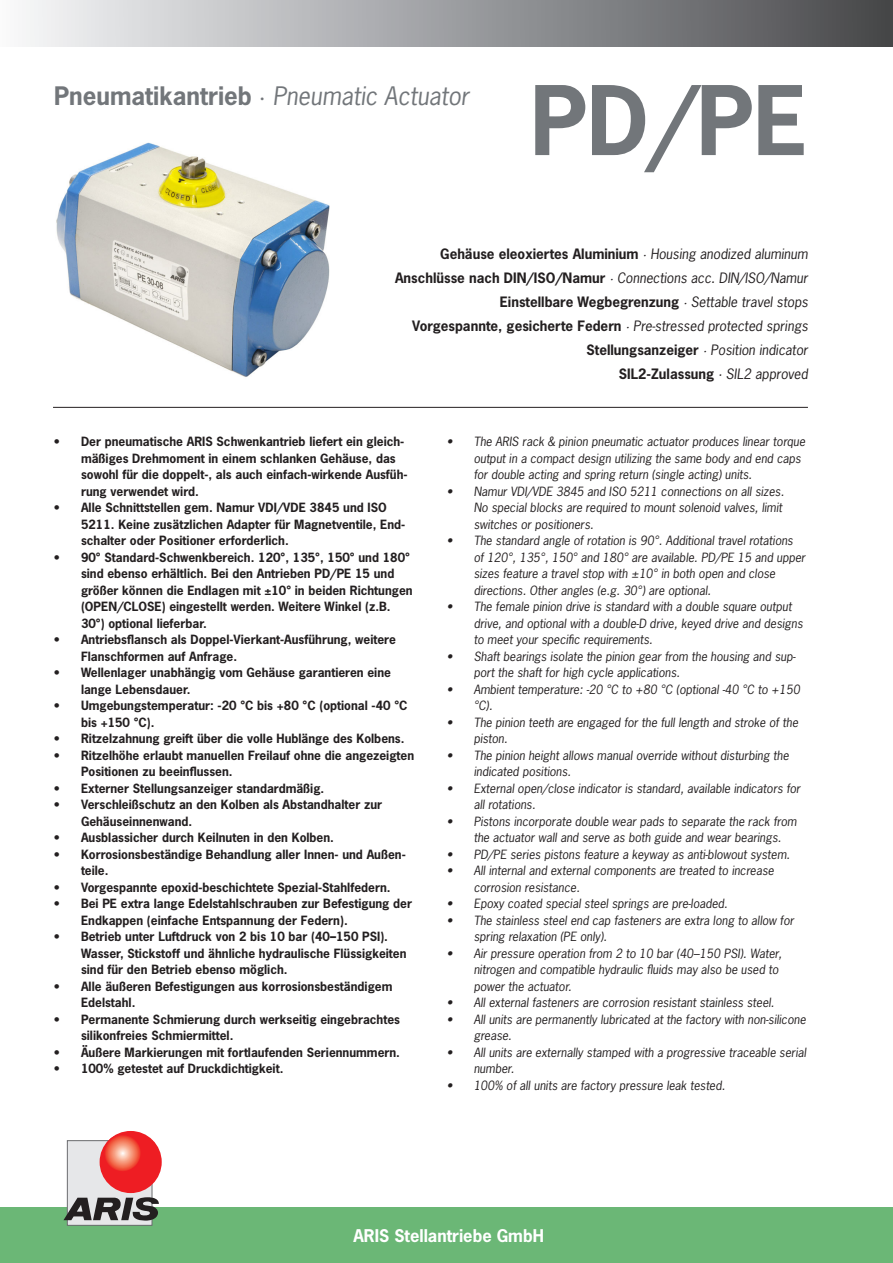
<style>
.page{position:relative;width:893px;height:1263px;background:#fff}
.page>*{position:absolute;margin:0;border:0;box-sizing:border-box;transform-origin:0 0}
.t1{font:700 90px "News Gothic Std";color:#72767a}
.t2{font:italic 24px "News Gothic Std";color:#72767a}
.t3{font:700 16.5px "News Gothic Std";color:#fff}
.t4{font:700 13.5px/24px "News Gothic Std";color:#231f20;text-align:right}
.t5{font:italic 12px/16.5px "News Gothic Std";color:#231f20}
.t6{font:700 12px/16.5px "News Gothic Std";color:#231f20}
.s1{font-weight:700;font-style:normal}
.s2{font-family:"Futura Std";font-weight:500;font-style:normal}
.s3{font-family:"Futura Std";font-weight:500;font-style:italic}
.s4{font-weight:400;font-style:italic}
.s5{font-family:"Futura Std"}
</style>
<div class="page">
<div style="left:0;top:1208px;width:893px;height:55px;background:#6bb776"></div>
<div style="left:67px;top:1141px;width:85px;height:84px;background:#e6e7e9"></div>
<div style="left:67px;top:1140px;width:85px;height:85px;border:1px solid #6c6d70"></div>
<div style="left:100px;top:1131px;width:62px;height:62px;background:#ee1d23;border-radius:50%"></div>
<svg style="left:104px;top:1134px;width:37px;height:37px"></svg>
<svg style="left:63px;top:1197px;width:96px;height:24px"></svg>
<div style="left:0;top:0;width:893px;height:47px;background:linear-gradient(to right,#f7f8fa,#46484b)"></div>
<hr style="left:53px;top:407px;width:755px;height:1px;background:#231f20">
<img style="left:56px;top:142px;width:274px;height:235px">
<h2 class="t2" style="left:54px;top:80px;width:417px"><span class="s1">Pneumatikantrieb</span> <span class="s2">·</span> Pneumatic Actuator</h2>
<h1 class="t1" style="left:530px;top:61px;width:279px">PD/PE</h1>
<p class="t4" style="left:395px;top:242px;width:414px">Gehäuse eleoxiertes Aluminium <span class="s3">·</span> <span class="s4">Housing anodized aluminum </span>Anschlüsse nach DIN/ISO/Namur <span class="s3">·</span> <span class="s4">Connections acc. DIN/ISO/Namur </span>Einstellbare Wegbegrenzung <span class="s3">·</span> <span class="s4">Settable travel stops<br></span>Vorgespannte, gesicherte Federn <span class="s3">·</span> <span class="s4">Pre-stressed protected springs </span>Stellungsanzeiger <span class="s3">·</span> <span class="s4">Position indicator<br></span>SIL2-Zulassung <span class="s4">· SIL2 approved</span></p>
<p class="t6" style="left:81px;top:433px;width:328px;text-indent:-27px">• Der pneumatische ARIS Schwenkantrieb liefert ein gleich&shy;mäßiges Drehmoment in einem schlanken Gehäuse, das sowohl für die doppelt-, als auch einfach-wirkende Ausfüh&shy;rung verwendet wird.</p>
<p class="t6" style="left:81px;top:499px;width:326px;text-indent:-27px">• Alle Schnittstellen gem. Namur VDI/VDE 3845 und ISO<br>5211. Keine zusätzlichen Adapter für Magnetventile, End&shy;schalter oder Positioner erforderlich.</p>
<p class="t6" style="left:81px;top:548px;width:333px;text-indent:-27px">• 90° Standard-Schwenkbereich. 120°, 135°, 150° und 180° sind ebenso erhältlich. Bei den Antrieben PD/PE 15 und größer können die Endlagen mit ±10° in beiden Richtungen (OPEN/CLOSE) eingestellt werden. Weitere Winkel (z.B.<br>30°) optional lieferbar.</p>
<p class="t6" style="left:81px;top:631px;width:316px;text-indent:-27px">• Antriebsflansch als Doppel-Vierkant-Ausführung, weitere<br>Flanschformen auf Anfrage.</p>
<p class="t6" style="left:81px;top:664px;width:311px;text-indent:-27px">• Wellenlager unabhängig vom Gehäuse garantieren eine lange Lebensdauer.</p>
<p class="t6" style="left:81px;top:697px;width:328px;text-indent:-27px">• Umgebungstemperatur: -20 °C bis +80 °C (optional -40 °C bis +150 °C).</p>
<p class="t6" style="left:54px;top:730px;width:352px">• Ritzelzahnung greift über die volle Hublänge des Kolbens.</p>
<p class="t6" style="left:81px;top:746px;width:335px;text-indent:-27px">• Ritzelhöhe erlaubt manuellen Freilauf ohne die angezeigten<br>Positionen zu beeinflussen.</p>
<p class="t6" style="left:54px;top:779px;width:272px">• Externer Stellungsanzeiger standardmäßig.</p>
<p class="t6" style="left:81px;top:796px;width:303px;text-indent:-27px">• Verschleißschutz an den Kolben als Abstandhalter zur<br>Gehäuseinnenwand.</p>
<p class="t6" style="left:54px;top:829px;width:281px">• Ausblassicher durch Keilnuten in den Kolben.</p>
<p class="t6" style="left:81px;top:845px;width:326px;text-indent:-27px">• Korrosionsbeständige Behandlung aller Innen- und Außen&shy;teile.</p>
<p class="t6" style="left:54px;top:878px;width:338px">• Vorgespannte epoxid-beschichtete Spezial-Stahlfedern.</p>
<p class="t6" style="left:81px;top:895px;width:333px;text-indent:-27px">• Bei PE extra lange Edelstahlschrauben zur Befestigung der<br>Endkappen (einfache Entspannung der Federn).</p>
<p class="t6" style="left:81px;top:928px;width:327px;text-indent:-27px">• Betrieb unter Luftdruck von 2 bis 10 bar (40<span class="s5">–</span>150 PSI).<br>Wasser, Stickstoff und ähnliche hydraulische Flüssigkeiten sind für den Betrieb ebenso möglich.</p>
<p class="t6" style="left:81px;top:977px;width:313px;text-indent:-27px">• Alle äußeren Befestigungen aus korrosionsbeständigem<br>Edelstahl.</p>
<p class="t6" style="left:81px;top:1010px;width:321px;text-indent:-27px">• Permanente Schmierung durch werkseitig eingebrachtes silikonfreies Schmiermittel.</p>
<p class="t6" style="left:54px;top:1043px;width:347px">• Äußere Markierungen mit fortlaufenden Seriennummern.</p>
<p class="t6" style="left:54px;top:1060px;width:231px">• 100% getestet auf Druckdichtigkeit.</p>
<p class="t5" style="left:474px;top:433px;width:333px;text-indent:-27px">• The ARIS rack &amp; pinion pneumatic actuator produces linear torque output in a compact design utilizing the same body and end caps for double acting and spring return (single acting) units.</p>
<p class="t5" style="left:474px;top:483px;width:312px;text-indent:-27px">• Namur VDI/VDE 3845 and ISO 5211 connections on all sizes.<br>No special blocks are required to mount solenoid valves, limit switches or positioners.</p>
<p class="t5" style="left:474px;top:532px;width:333px;text-indent:-27px">• The standard angle of rotation is 90°. Additional travel rotations of 120°, 135°, 150° and 180° are available. PD/PE 15 and upper sizes feature a travel stop with ±10° in both open and close directions. Other angles (e.g. 30°) are optional.</p>
<p class="t5" style="left:474px;top:598px;width:331px;text-indent:-27px">• The female pinion drive is standard with a double square output drive, and optional with a double-D drive, keyed drive and designs to meet your specific requirements.</p>
<p class="t5" style="left:474px;top:648px;width:323px;text-indent:-27px">• Shaft bearings isolate the pinion gear from the housing and sup&shy;port the shaft for high cycle applications.</p>
<p class="t5" style="left:474px;top:681px;width:328px;text-indent:-27px">• Ambient temperature: -20 °C to +80 °C (optional -40 °C to +150 °C).</p>
<p class="t5" style="left:474px;top:714px;width:326px;text-indent:-27px">• The pinion teeth are engaged for the full length and stroke of the piston.</p>
<p class="t5" style="left:474px;top:747px;width:317px;text-indent:-27px">• The pinion height allows manual override without disturbing the indicated positions.</p>
<p class="t5" style="left:474px;top:780px;width:328px;text-indent:-27px">• External open/close indicator is standard, available indicators for all rotations.</p>
<p class="t5" style="left:474px;top:813px;width:324px;text-indent:-27px">• Pistons incorporate double wear pads to separate the rack from the actuator wall and serve as both guide and wear bearings.</p>
<p class="t5" style="left:447px;top:846px;width:345px">• PD/PE series pistons feature a keyway as anti-blowout system.</p>
<p class="t5" style="left:474px;top:862px;width:302px;text-indent:-27px">• All internal and external components are treated to increase corrosion resistance.</p>
<p class="t5" style="left:447px;top:895px;width:283px">• Epoxy coated special steel springs are pre-loaded.</p>
<p class="t5" style="left:474px;top:912px;width:322px;text-indent:-27px">• The stainless steel end cap fasteners are extra long to allow for spring relaxation (PE only).</p>
<p class="t5" style="left:474px;top:945px;width:310px;text-indent:-27px">• Air pressure operation from 2 to 10 bar (40–150 PSI). Water, nitrogen and compatible hydraulic fluids may also be used to power the actuator.</p>
<p class="t5" style="left:447px;top:994px;width:329px">• All external fasteners are corrosion resistant stainless steel.</p>
<p class="t5" style="left:474px;top:1011px;width:334px;text-indent:-27px">• All units are permanently lubricated at the factory with non-silicone grease.</p>
<p class="t5" style="left:474px;top:1044px;width:334px;text-indent:-27px">• All units are externally stamped with a progressive traceable serial number.</p>
<p class="t5" style="left:447px;top:1077px;width:280px">• 100% of all units are factory pressure leak tested.</p>
<h3 class="t3" style="left:353px;top:1224px;width:192px">ARIS Stellantriebe GmbH</h3>
</div>
